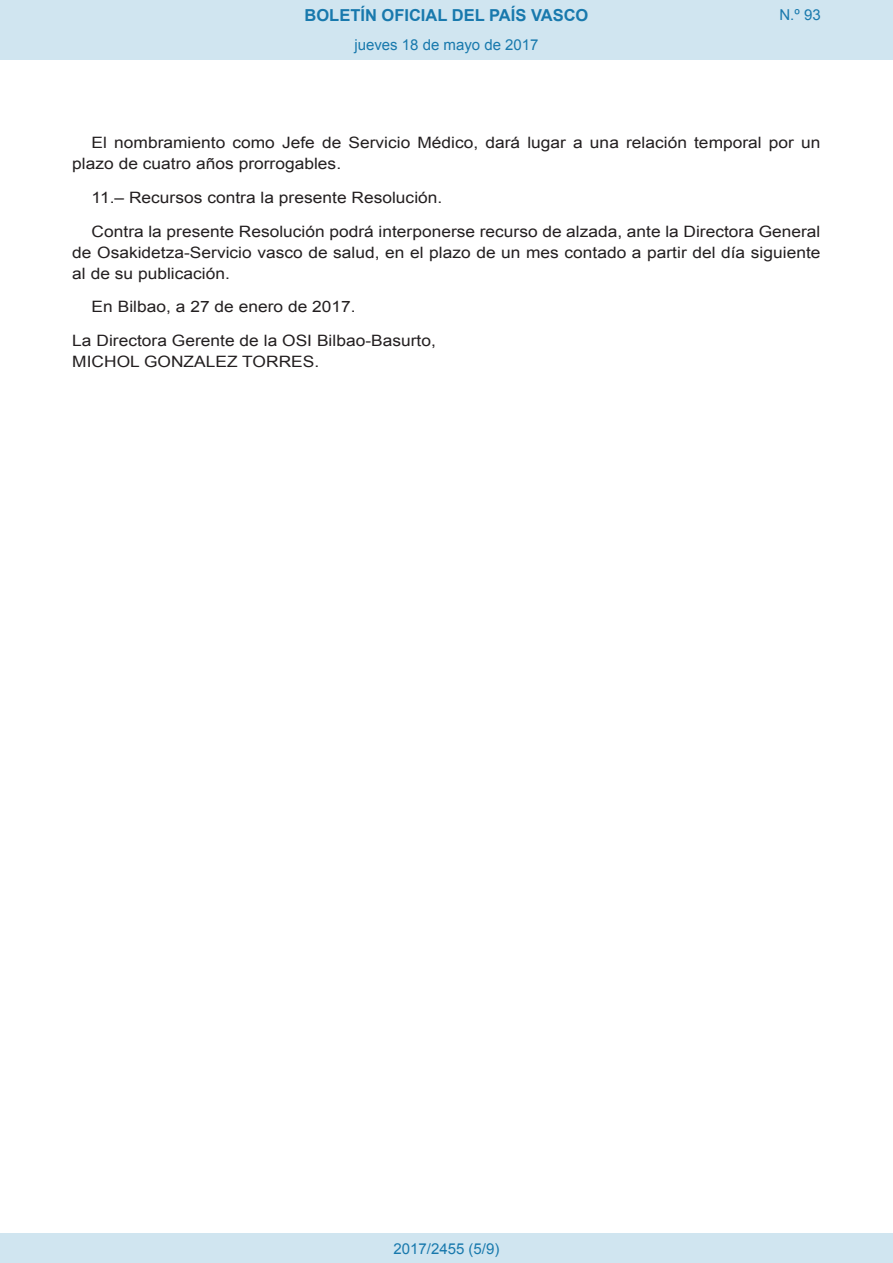
<style>
.page{position:relative;width:893px;height:1263px;background:#fff}
.page>*{position:absolute;margin:0;border:0;box-sizing:border-box;transform-origin:0 0}
.t1{font:700 16.5px "Arial";color:#1879ad}
.BOPVDetalle{font:15.6px/21px "Arial";color:#231f20;scale:1.11 1}
.BOPVFirmaPuesto{font:15.6px "Arial";color:#231f20;scale:1.11 1}
.BOPVFirmaLugFec{font:15.6px "Arial";color:#231f20;scale:1.11 1}
.BOPVFirmaNombre{font:15.6px "Arial";color:#231f20;scale:1.11 1}
.Paginacion_Centro{font:15px "Arial";color:#1879ad}
</style>
<div class="page">
<div style="left:0;top:0;width:893px;height:60px;background:#d0e5f0"></div>
<div style="left:0;top:1233px;width:893px;height:30px;background:#d0e5f0"></div>
<p class="t1" style="left:305px;top:4px;width:285px">BOLETÍN OFICIAL DEL PAÍS VASCO</p>
<p class="Paginacion_Centro" style="left:354px;top:35px;width:186px">jueves 18 de mayo de 2017</p>
<p class="Paginacion_Centro" style="left:779px;top:5px;width:43px">N.º 93</p>
<p class="BOPVDetalle" style="left:72px;top:132px;width:675px;text-indent:19px">El nombramiento como Jefe de Servicio Médico, dará lugar a una relación temporal por un plazo de cuatro años prorrogables.</p>
<p class="BOPVDetalle" style="left:92px;top:187px;width:317px">11.– Recursos contra la presente Resolución.</p>
<p class="BOPVDetalle" style="left:72px;top:221px;width:676px;text-align:justify;text-indent:19px">Contra la presente Resolución podrá interponerse recurso de alzada, ante la Directora General de Osakidetza-Servicio vasco de salud, en el plazo de un mes contado a partir del día siguiente al de su publicación.</p>
<p class="BOPVFirmaLugFec" style="left:92px;top:297px;width:239px">En Bilbao, a 27 de enero de 2017.</p>
<p class="BOPVFirmaPuesto" style="left:72px;top:330px;width:329px">La Directora Gerente de la OSI Bilbao-Basurto,</p>
<p class="BOPVFirmaNombre" style="left:72px;top:351px;width:224px">MICHOL GONZALEZ TORRES.</p>
<p class="Paginacion_Centro" style="left:393px;top:1238px;width:107px">2017/2455 (5/9)</p>
</div>
